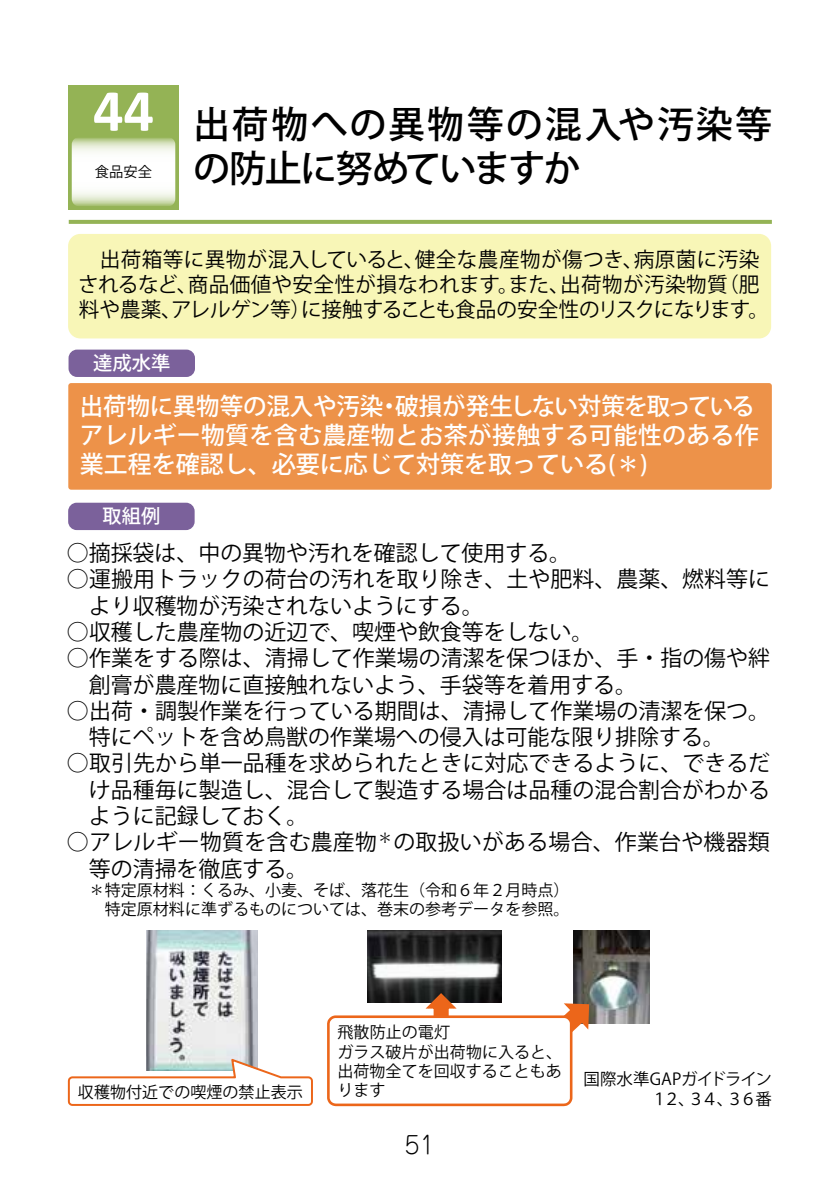
<style>
.page{position:relative;width:840px;height:1191px;background:#fff}
.page>*{position:absolute;margin:0;border:0;box-sizing:border-box;transform-origin:0 0}
.t1{font:700 60px "Calibri";color:#fff}
.t2{font:500 37px/44px "Koz Go Pro";letter-spacing:.04em;color:#000}
.t3{font:500 24px/28.8px "Koz Go Pro";color:#fff}
.t4{font:300 24px "Jun 101 Pro";color:#000}
.t5{font:22px/26.2px "Koz Go Pro";color:#000}
.t6{font:20.6px/24.8px "Koz Go Pro";color:#000}
.t7{font:500 19.2px "Koz Go Pro";color:#fff}
.t8{font:16.4px "Koz Go Pro";letter-spacing:-.01em;color:#000}
.t9{font:16.4px "Koz Go Pro";letter-spacing:-.06em;color:#000}
.t10{font:16px/19.2px "Koz Go Pro";color:#000;text-align:right}
.t11{font:14.2px "Koz Go Pro";color:#000}
</style>
<div class="page">
<div style="left:68px;top:383px;width:703px;height:107px;background:#ed9249;border-radius:3px"></div>
<div style="left:68px;top:503px;width:126px;height:27px;background:#7b619b;border-radius:9px"></div>
<div style="left:68px;top:349px;width:127px;height:28px;background:#7b619b;border-radius:9px"></div>
<img style="left:146px;top:930px;width:112px;height:63px">
<div style="left:68px;top:234px;width:702px;height:104px;background:#f8f6b7;border-radius:12px"></div>
<img style="left:367px;top:930px;width:134px;height:63px">
<img style="left:573px;top:930px;width:76px;height:93px">
<div style="left:68px;top:85px;width:111px;height:125px;background:#94b355"></div>
<svg style="left:72px;top:138px;width:103px;height:68px;background:#eef3e5"></svg>
<svg style="left:69px;top:220px;width:702px;height:4px;background:#97b55a"></svg>
<svg style="left:67px;top:993px;width:521px;height:114px"></svg>
<h1 class="t1" style="left:93px;top:68px;width:62px">44</h1>
<p class="t11" style="left:95px;top:163px;width:59px">食品安全</p>
<h2 class="t2" style="left:193px;top:104px;width:580px">出荷物への異物等の混入や汚染等の防止に努めていますか</h2>
<p class="t6" style="left:78px;top:248px;width:691px">　出荷箱等に異物が混入していると、健全な農産物が傷つき、病原菌に汚染されるなど、商品価値や安全性が損なわれます。また、出荷物が汚染物質（肥料や農薬、アレルゲン等）に接触することも食品の安全性のリスクになります。</p>
<p class="t7" style="left:93px;top:351px;width:78px">達成水準</p>
<p class="t3" style="left:80px;top:393px;width:680px">出荷物に異物等の混入や汚染・破損が発生しない対策を取っているアレルギー物質を含む農産物とお茶が接触する可能性のある作業工程を確認し、必要に応じて対策を取っている(＊)</p>
<p class="t7" style="left:102px;top:504px;width:59px">取組例</p>
<p class="t5" style="left:67px;top:540px;width:505px">○摘採袋は、中の異物や汚れを確認して使用する。</p>
<p class="t5" style="left:89px;top:567px;width:682px;text-indent:-22px">○運搬用トラックの荷台の汚れを取り除き、土や肥料、農薬、燃料等により収穫物が汚染されないようにする。</p>
<p class="t5" style="left:67px;top:619px;width:527px">○収穫した農産物の近辺で、喫煙や飲食等をしない。</p>
<p class="t5" style="left:89px;top:645px;width:682px;text-indent:-22px">○作業をする際は、清掃して作業場の清潔を保つほか、手・指の傷や絆創膏が農産物に直接触れないよう、手袋等を着用する。</p>
<p class="t5" style="left:89px;top:698px;width:682px;text-indent:-22px">○出荷・調製作業を行っている期間は、清掃して作業場の清潔を保つ。特にペットを含め鳥獣の作業場への侵入は可能な限り排除する。</p>
<p class="t5" style="left:89px;top:751px;width:682px;text-align:justify;text-indent:-22px">○取引先から単一品種を求められたときに対応できるように、できるだけ品種毎に製造し、混合して製造する場合は品種の混合割合がわかるように記録しておく。</p>
<p class="t5" style="left:89px;top:829px;width:682px;text-indent:-22px">○アレルギー物質を含む農産物<sup>＊</sup>の取扱いがある場合、作業台や機器類等の清掃を徹底する。</p>
<p class="t10" style="left:89px;top:880px;width:482px">＊特定原材料：くるみ、小麦、そば、落花生（令和６年２月時点）特定原材料に準ずるものについては、巻末の参考データを参照。</p>
<p class="t10" style="left:337px;top:1023px;width:226px;text-align:left">飛散防止の電灯<br>ガラス破片が出荷物に入ると、出荷物全てを回収することもあります</p>
<p class="t4" style="left:404px;top:1125px;width:32px">51</p>
<p class="t8" style="left:583px;top:1068px;width:190px">国際水準GAPガイドライン</p>
<p class="t10" style="left:78px;top:1082px;width:226px">収穫物付近での喫煙の禁止表示</p>
<p class="t9" style="left:650px;top:1088px;width:122px">１２、３４、３６番</p>
</div>
